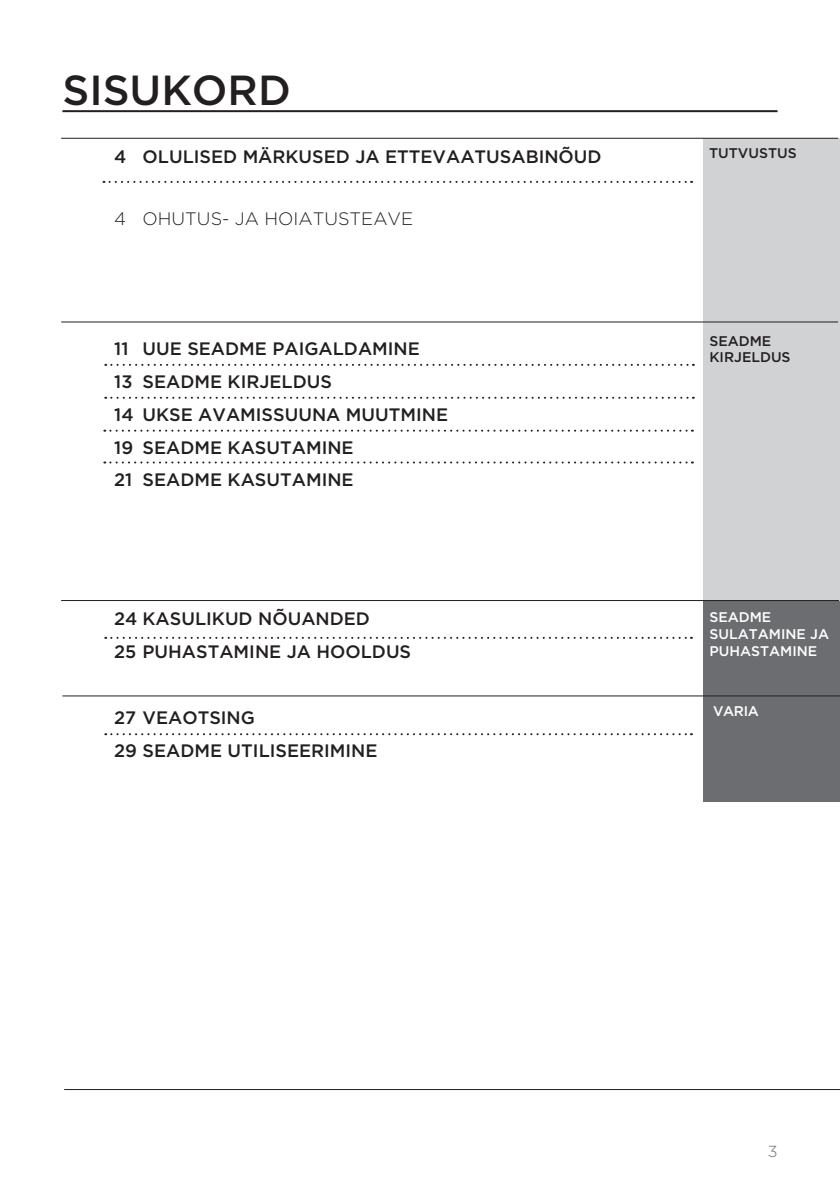
<style>
.page{position:relative;width:840px;height:1191px;background:#fff}
.page>*{position:absolute;margin:0;border:0;box-sizing:border-box;transform-origin:0 0}
.glavni_naslov_3stran{font:500 42px "Gotham";color:#231f20}
.t1{font:500 18px "Gotham";color:#231f20}
.t2{font:300 18px "Gotham";color:#231f20}
.t3{font:300 16px "Gotham";color:#6c6d70}
.kazalo_ob_strani{font:500 14px "Gotham";color:#fff}
.kazalo_ob_strani-2{font:500 14px "Gotham";color:#231f20}
</style>
<div class="page">
<hr style="left:62px;top:110px;width:715px;height:2px;background:#231f20">
<div style="left:703px;top:695px;width:136px;height:106px;background:#6c6d70"></div>
<div style="left:703px;top:601px;width:136px;height:94px;background:#6c6d70"></div>
<div style="left:703px;top:322px;width:136px;height:279px;background:#d1d2d4"></div>
<div style="left:703px;top:138px;width:136px;height:184px;background:#d1d2d4"></div>
<hr style="left:61px;top:138px;width:776px;height:1px;background:#231f20">
<hr style="left:61px;top:322px;width:776px;height:1px;background:#231f20">
<hr style="left:61px;top:600px;width:777px;height:1px;background:#231f20">
<svg style="left:105px;top:637px;width:586px;height:2px"></svg>
<svg style="left:105px;top:397px;width:588px;height:2px"></svg>
<svg style="left:105px;top:364px;width:588px;height:2px"></svg>
<hr style="left:64px;top:1089px;width:775px;height:1px;background:#231f20">
<svg style="left:105px;top:733px;width:586px;height:2px"></svg>
<svg style="left:103px;top:181px;width:588px;height:2px"></svg>
<hr style="left:62px;top:695px;width:777px;height:1px;background:#231f20">
<svg style="left:104px;top:430px;width:588px;height:2px"></svg>
<svg style="left:104px;top:461px;width:588px;height:2px"></svg>
<p class="glavni_naslov_3stran" style="left:62px;top:62px;width:230px">SISUKORD</p>
<p class="t1" style="left:114px;top:145px;width:488px">4 OLULISED MÄRKUSED JA ETTEVAATUSABINÕUD</p>
<p class="t2" style="left:114px;top:207px;width:300px">4 OHUTUS- JA HOIATUSTEAVE</p>
<p class="t1" style="left:114px;top:336px;width:307px">11 UUE SEADME PAIGALDAMINE</p>
<p class="t1" style="left:114px;top:369px;width:219px">13 SEADME KIRJELDUS</p>
<p class="t1" style="left:114px;top:402px;width:335px">14 UKSE AVAMISSUUNA MUUTMINE</p>
<p class="t1" style="left:114px;top:435px;width:241px">19 SEADME KASUTAMINE</p>
<p class="t1" style="left:114px;top:468px;width:241px">21 SEADME KASUTAMINE</p>
<p class="t1" style="left:114px;top:607px;width:257px">24 KASULIKUD NÕUANDED</p>
<p class="t1" style="left:114px;top:640px;width:298px">25 PUHASTAMINE JA HOOLDUS</p>
<p class="t1" style="left:114px;top:706px;width:142px">27 VEAOTSING</p>
<p class="t1" style="left:114px;top:739px;width:265px">29 SEADME UTILISEERIMINE</p>
<p class="kazalo_ob_strani-2" style="left:708px;top:143px;width:89px">TUTVUSTUS</p>
<p class="kazalo_ob_strani-2" style="left:709px;top:331px;width:63px">SEADME</p>
<p class="kazalo_ob_strani-2" style="left:709px;top:348px;width:83px">KIRJELDUS</p>
<p class="kazalo_ob_strani" style="left:709px;top:608px;width:63px">SEADME</p>
<p class="kazalo_ob_strani" style="left:709px;top:624px;width:121px">SULATAMINE JA</p>
<p class="kazalo_ob_strani" style="left:709px;top:641px;width:109px">PUHASTAMINE</p>
<p class="kazalo_ob_strani" style="left:712px;top:701px;width:47px">VARIA</p>
<p class="t3" style="left:767px;top:1140px;width:11px">3</p>
</div>
